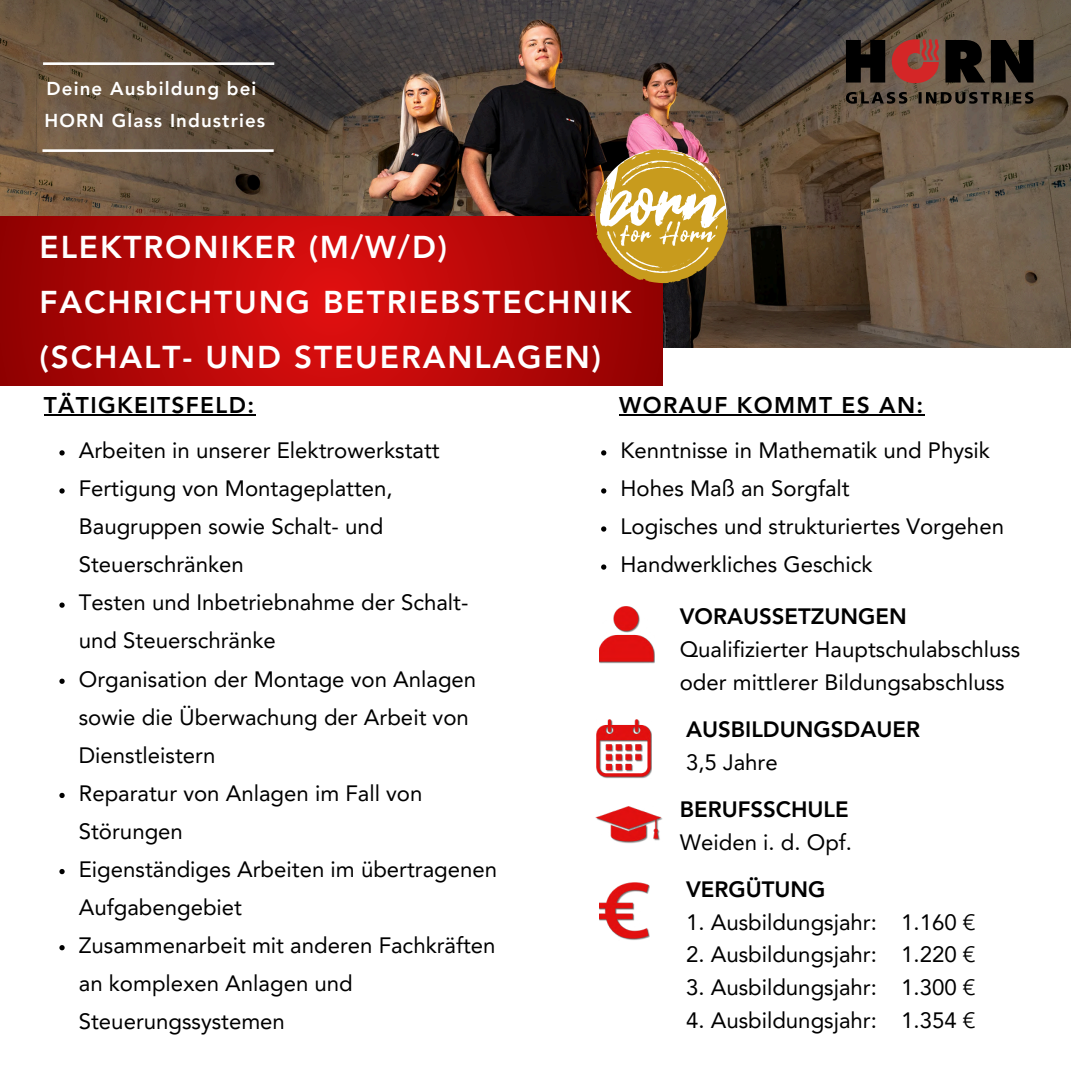
<style>
.page{position:relative;width:1071px;height:1071px;background:#fff}
.page>*{position:absolute;margin:0;border:0;box-sizing:border-box;transform-origin:0 0}
.t1{font:800 31.5px/55.1px "Avenir LT Pro";letter-spacing:.06em;color:#fff}
.t2{font:800 22.75px "Avenir LT Pro";letter-spacing:.06em;color:#000}
.t3{font:22.22px/38.1px "Avenir LT Pro";color:#000}
.t4{font:800 22.22px "Avenir LT Pro";color:#000}
.t5{font:800 18.72px "Avenir LT Pro";letter-spacing:.06em;color:#fff}
</style>
<div class="page">
<img style="left:0;top:0;width:1071px;height:348px">
<svg style="left:846px;top:40px;width:39px;height:43px;background:#100d0b"></svg>
<svg style="left:945px;top:40px;width:40px;height:43px;background:#171410"></svg>
<svg style="left:991px;top:40px;width:43px;height:43px;background:#12100d"></svg>
<svg style="left:892px;top:39px;width:47px;height:44px;background:#b03b36"></svg>
<svg style="left:846px;top:92px;width:188px;height:12px;background:#3d352c"></svg>
<svg style="left:0;top:216px;width:662px;height:169px;background:#b70808"></svg>
<img style="left:600px;top:607px;width:55px;height:56px">
<img style="left:597px;top:719px;width:55px;height:59px">
<img style="left:600px;top:883px;width:50px;height:57px">
<hr style="left:44px;top:415px;width:211px;height:1px;background:#000">
<svg style="left:59px;top:450px;width:6px;height:6px"></svg>
<svg style="left:59px;top:488px;width:6px;height:6px"></svg>
<svg style="left:59px;top:603px;width:6px;height:5px"></svg>
<svg style="left:59px;top:679px;width:6px;height:5px"></svg>
<svg style="left:59px;top:793px;width:6px;height:5px"></svg>
<svg style="left:59px;top:869px;width:6px;height:5px"></svg>
<svg style="left:59px;top:945px;width:6px;height:5px"></svg>
<hr style="left:619px;top:415px;width:306px;height:1px;background:#000">
<svg style="left:601px;top:450px;width:5px;height:6px"></svg>
<svg style="left:601px;top:488px;width:5px;height:6px"></svg>
<svg style="left:601px;top:526px;width:5px;height:6px"></svg>
<svg style="left:601px;top:564px;width:5px;height:6px"></svg>
<img style="left:596px;top:806px;width:66px;height:37px">
<svg style="left:596px;top:149px;width:134px;height:134px;background:#be974d"></svg>
<hr style="left:42px;top:149px;width:232px;height:3px;background:#fff">
<hr style="left:43px;top:62px;width:231px;height:3px;background:#fff">
<p class="t5" style="left:47px;top:81px;width:211px">Deine Ausbildung bei</p>
<p class="t5" style="left:45px;top:113px;width:222px">HORN Glass Industries</p>
<p class="t1" style="left:40px;top:222px;width:594px">ELEKTRONIKER (M/W/D)<br>FACHRICHTUNG BETRIEBSTECHNIK (SCHALT- UND STEUERANLAGEN)</p>
<p class="t2" style="left:44px;top:396px;width:212px">TÄTIGKEITSFELD:</p>
<p class="t3" style="left:79px;top:433px;width:362px">Arbeiten in unserer Elektrowerkstatt</p>
<p class="t3" style="left:79px;top:471px;width:315px">Fertigung von Montageplatten,<br>Baugruppen sowie Schalt- und<br>Steuerschränken</p>
<p class="t3" style="left:79px;top:586px;width:391px">Testen und Inbetriebnahme der Schalt&shy;und Steuerschränke</p>
<p class="t3" style="left:79px;top:662px;width:399px">Organisation der Montage von Anlagen sowie die Überwachung der Arbeit von<br>Dienstleistern</p>
<p class="t3" style="left:79px;top:776px;width:345px">Reparatur von Anlagen im Fall von<br>Störungen</p>
<h1 class="t3" style="left:79px;top:852px;width:420px">Eigenständiges Arbeiten im übertragenen<br>Aufgabengebiet</h1>
<h2 class="t3" style="left:79px;top:928px;width:418px">Zusammenarbeit mit anderen Fachkräften an komplexen Anlagen und<br>Steuerungssystemen</h2>
<h2 class="t2" style="left:619px;top:396px;width:306px">WORAUF KOMMT ES AN:</h2>
<p class="t3" style="left:621px;top:433px;width:371px">Kenntnisse in Mathematik und Physik</p>
<p class="t3" style="left:621px;top:471px;width:231px">Hohes Maß an Sorgfalt</p>
<p class="t3" style="left:621px;top:510px;width:385px">Logisches und strukturiertes Vorgehen</p>
<p class="t3" style="left:621px;top:548px;width:254px">Handwerkliches Geschick</p>
<p class="t4" style="left:680px;top:608px;width:229px">VORAUSSETZUNGEN</p>
<p class="t3" style="left:680px;top:635px;width:342px;line-height:32.9px">Qualifizierter Hauptschulabschluss oder mittlerer Bildungsabschluss</p>
<p class="t4" style="left:686px;top:720px;width:236px">AUSBILDUNGSDAUER</p>
<p class="t3" style="left:686px;top:745px;width:93px">3,5 Jahre</p>
<p class="t4" style="left:680px;top:800px;width:171px">BERUFSSCHULE</p>
<p class="t3" style="left:680px;top:825px;width:174px">Weiden i. d. Opf.</p>
<p class="t4" style="left:686px;top:880px;width:141px">VERGÜTUNG</p>
<p class="t3" style="left:686px;top:905px;width:192px">1. Ausbildungsjahr:</p>
<p class="t3" style="left:686px;top:938px;width:192px">2. Ausbildungsjahr:</p>
<p class="t3" style="left:686px;top:970px;width:192px">3. Ausbildungsjahr:</p>
<p class="t3" style="left:686px;top:1003px;width:192px">4. Ausbildungsjahr:</p>
<p class="t3" style="left:901px;top:907px;width:76px;line-height:32.9px;text-align:justify">1.160 € 1.220 € 1.300 €</p>
<p class="t3" style="left:901px;top:1003px;width:76px">1.354 €</p>
</div>
